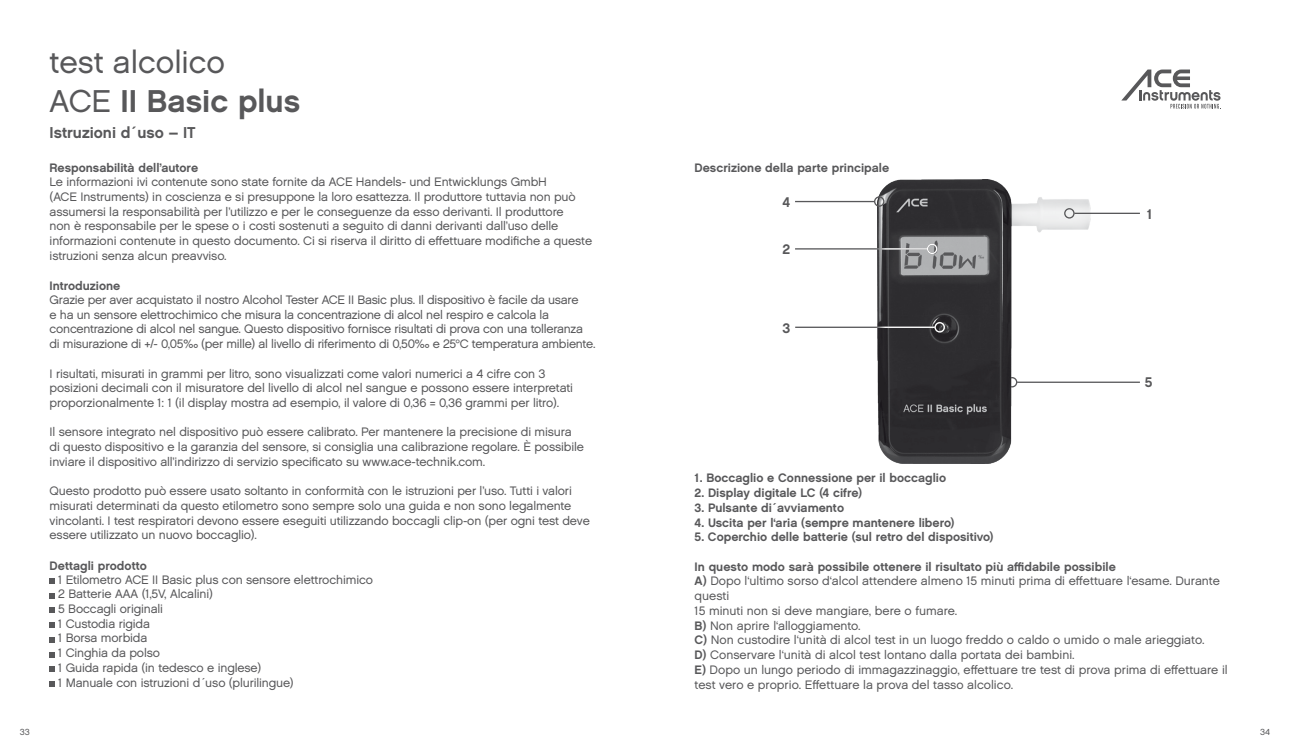
<style>
.page{position:relative;width:1290px;height:745px;background:#fff}
.page>*{position:absolute;margin:0;border:0;box-sizing:border-box;transform-origin:0 0}
.t1{font:31.5px "Chalet New York Nineteen Sixty";color:#58585a}
.t2{font:31.5px "Chalet London Nineteen Sixty";color:#58585a}
.t3{font:15.75px "Chalet New York Nineteen Sixty";color:#58585a}
.t4{font:14px "Chalet New York Nineteen Sixty";color:#58585a}
.t5{font:12.25px/14.7px "Chalet London Nineteen Sixty";letter-spacing:-.01em;color:#58585a}
.t6{font:12.25px "Chalet New York Nineteen Sixty";color:#58585a}
.t7{font:8.75px "Chalet London Nineteen Sixty";color:#58585a}
.s1{font-family:"Chalet London Nineteen Sixty"}
.s2{font-family:"Chalet New York Nineteen Sixty"}
</style>
<div class="page">
<svg style="left:50px;top:578px;width:5px;height:5px"></svg>
<svg style="left:50px;top:593px;width:5px;height:5px"></svg>
<svg style="left:50px;top:607px;width:5px;height:5px"></svg>
<svg style="left:50px;top:622px;width:5px;height:5px"></svg>
<svg style="left:50px;top:637px;width:5px;height:5px"></svg>
<svg style="left:50px;top:652px;width:5px;height:4px"></svg>
<svg style="left:50px;top:666px;width:5px;height:5px"></svg>
<svg style="left:50px;top:681px;width:5px;height:5px"></svg>
<hr style="left:1017px;top:381px;width:123px;height:1px;background:#58585a">
<img style="left:877px;top:179px;width:214px;height:284px">
<hr style="left:795px;top:248px;width:132px;height:1px;background:#58585a">
<div style="left:874px;top:196px;width:10px;height:11px;border:1px solid #58585a;border-radius:50%"></div>
<hr style="left:795px;top:201px;width:79px;height:1px;background:#58585a">
<div style="left:927px;top:243px;width:10px;height:11px;border:1px solid #fff;border-radius:50%"></div>
<hr style="left:853px;top:248px;width:74px;height:1px;background:#fff">
<hr style="left:795px;top:326px;width:140px;height:2px;background:#58585a">
<div style="left:934px;top:322px;width:11px;height:10px;border:1px solid #fff;border-radius:50%"></div>
<hr style="left:854px;top:326px;width:81px;height:2px;background:#fff">
<div style="left:1064px;top:208px;width:10px;height:10px;border:1px solid #58585a;border-radius:50%"></div>
<hr style="left:1074px;top:212px;width:66px;height:2px;background:#58585a">
<svg style="left:1121px;top:69px;width:100px;height:40px"></svg>
<p class="t2" style="left:50px;top:43px;width:177px">test alcolico</p>
<p class="t1" style="left:50px;top:81px;width:252px"><span class="s1">ACE</span> II Basic plus</p>
<p class="t3" style="left:50px;top:123px;width:148px">Istruzioni d´uso – IT</p>
<p class="t6" style="left:50px;top:160px;width:150px">Responsabilità dell’autore</p>
<p class="t5" style="left:50px;top:174px;width:544px">Le informazioni ivi contenute sono state fornite da ACE Handels- und Entwicklungs GmbH<br>(ACE Instruments) in coscienza e si presuppone la loro esattezza. Il produttore tuttavia non può assumersi la responsabilità per l’utilizzo e per le conseguenze da esso derivanti. Il produttore<br>non è responsabile per le spese o i costi sostenuti a seguito di danni derivanti dall’uso delle informazioni contenute in questo documento. Ci si riserva il diritto di effettuare modifiche a queste istruzioni senza alcun preavviso.</p>
<p class="t6" style="left:50px;top:278px;width:72px">Introduzione</p>
<p class="t5" style="left:50px;top:292px;width:547px">Grazie per aver acquistato il nostro Alcohol Tester ACE II Basic plus. Il dispositivo è facile da usare<br>e ha un sensore elettrochimico che misura la concentrazione di alcol nel respiro e calcola la concentrazione di alcol nel sangue. Questo dispositivo fornisce risultati di prova con una tolleranza di misurazione di +/- 0,05‰ (per mille) al livello di riferimento di 0,50‰ e 25°C temperatura ambiente.</p>
<p class="t5" style="left:50px;top:365px;width:525px">I risultati, misurati in grammi per litro, sono visualizzati come valori numerici a 4 cifre con 3 posizioni decimali con il misuratore del livello di alcol nel sangue e possono essere interpretati proporzionalmente 1: 1 (il display mostra ad esempio, il valore di 0,36 = 0,36 grammi per litro).</p>
<p class="t5" style="left:50px;top:424px;width:536px">Il sensore integrato nel dispositivo può essere calibrato. Per mantenere la precisione di misura di questo dispositivo e la garanzia del sensore, si consiglia una calibrazione regolare. È possibile inviare il dispositivo all’indirizzo di servizio specificato su www.ace-technik.com.</p>
<p class="t5" style="left:50px;top:483px;width:542px">Questo prodotto può essere usato soltanto in conformità con le istruzioni per l’uso. Tutti i valori misurati determinati da questo etilometro sono sempre solo una guida e non sono legalmente vincolanti. I test respiratori devono essere eseguiti utilizzando boccagli clip-on (per ogni test deve essere utilizzato un nuovo boccaglio).</p>
<p class="t6" style="left:50px;top:557px;width:99px">Dettagli prodotto</p>
<p class="t5" style="left:58px;top:571px;width:316px">1 Etilometro ACE II Basic plus con sensore elettrochimico</p>
<p class="t5" style="left:58px;top:586px;width:156px">2 Batterie AAA (1,5V, Alcalini)</p>
<p class="t5" style="left:58px;top:601px;width:106px">5 Boccagli originali</p>
<p class="t5" style="left:58px;top:615px;width:93px">1 Custodia rigida</p>
<p class="t5" style="left:58px;top:630px;width:91px">1 Borsa morbida</p>
<p class="t5" style="left:58px;top:645px;width:103px">1 Cinghia da polso</p>
<p class="t5" style="left:58px;top:659px;width:205px">1 Guida rapida (in tedesco e inglese)</p>
<p class="t5" style="left:58px;top:674px;width:237px">1 Manuale con istruzioni d´uso (plurilingue)</p>
<p class="t6" style="left:694px;top:160px;width:196px">Descrizione della parte principale</p>
<p class="t4" style="left:782px;top:193px;width:9px">4</p>
<p class="t4" style="left:782px;top:240px;width:9px">2</p>
<p class="t4" style="left:782px;top:318px;width:9px">3</p>
<p class="t4" style="left:1146px;top:205px;width:7px">1</p>
<p class="t4" style="left:1145px;top:373px;width:9px">5</p>
<p class="t6" style="left:694px;top:470px;width:253px">1. Boccaglio e Connessione per il boccaglio</p>
<p class="t6" style="left:694px;top:485px;width:169px">2. Display digitale LC (4 cifre)</p>
<p class="t6" style="left:694px;top:499px;width:151px">3. Pulsante di´avviamento</p>
<p class="t6" style="left:694px;top:514px;width:261px">4. Uscita per l‘aria (sempre mantenere libero)</p>
<p class="t6" style="left:694px;top:529px;width:300px">5. Coperchio delle batterie (sul retro del dispositivo)</p>
<p class="t6" style="left:694px;top:558px;width:423px">In questo modo sarà possibile ottenere il risultato più affidabile possibile</p>
<p class="t5" style="left:694px;top:573px;width:527px"><span class="s2">A)</span> Dopo l‘ultimo sorso d‘alcol attendere almeno 15 minuti prima di effettuare l‘esame. Durante questi</p>
<p class="t5" style="left:694px;top:603px;width:264px">15 minuti non si deve mangiare, bere o fumare.</p>
<p class="t5" style="left:694px;top:617px;width:168px"><span class="s2">B)</span> Non aprire l‘alloggiamento.</p>
<p class="t5" style="left:694px;top:632px;width:511px"><span class="s2">C)</span> Non custodire l‘unità di alcol test in un luogo freddo o caldo o umido o male arieggiato.</p>
<p class="t5" style="left:694px;top:647px;width:382px"><span class="s2">D)</span> Conservare l‘unità di alcol test lontano dalla portata dei bambini.</p>
<p class="t5" style="left:694px;top:661px;width:535px"><span class="s2">E)</span> Dopo un lungo periodo di immagazzinaggio, effettuare tre test di prova prima di effettuare il test vero e proprio. Effettuare la prova del tasso alcolico.</p>
<p class="t7" style="left:20px;top:726px;width:11px">33</p>
<p class="t7" style="left:1260px;top:726px;width:11px">34</p>
</div>
